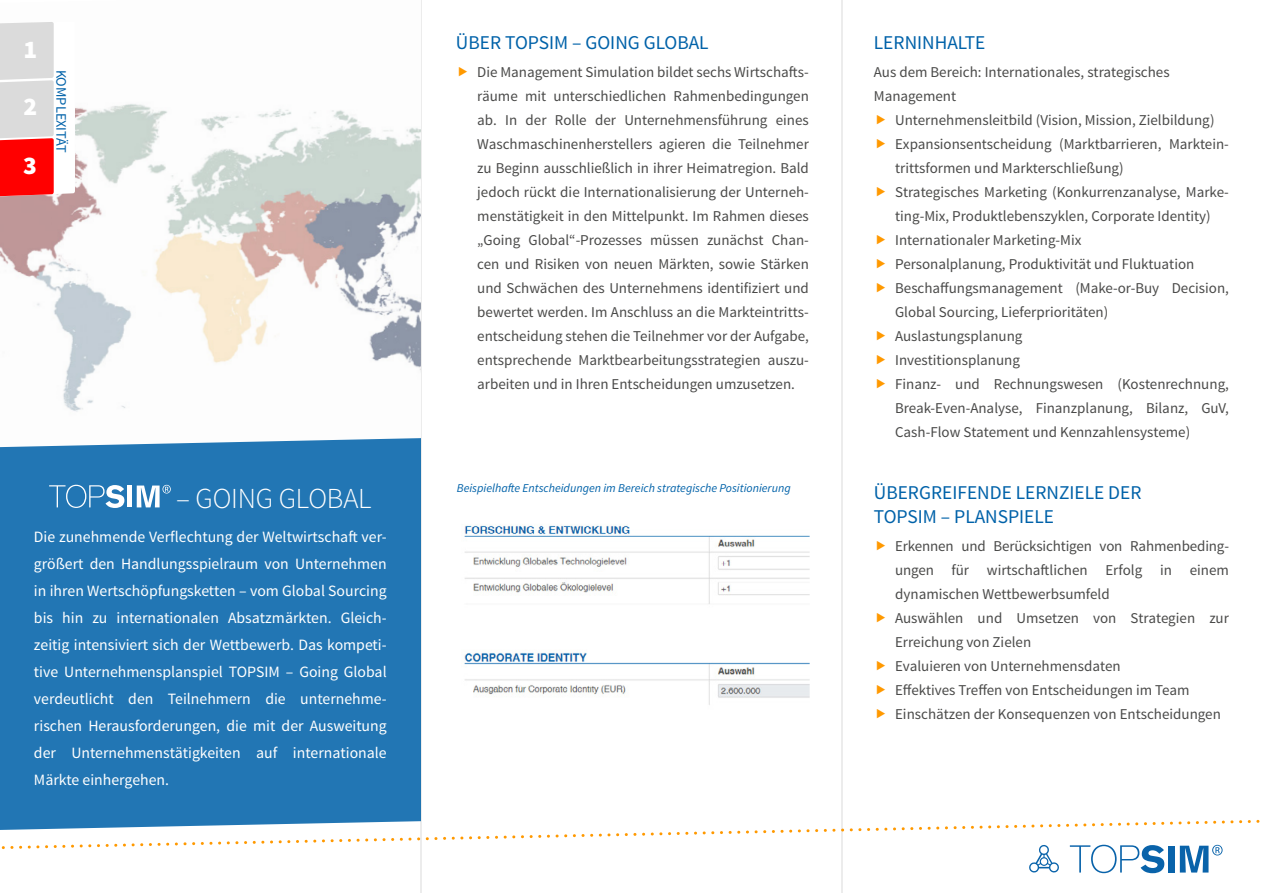
<style>
.page{position:relative;width:1263px;height:893px;background:#fff}
.page>*{position:absolute;margin:0;border:0;box-sizing:border-box;transform-origin:0 0}
.t1{font:300 28.95px "Source Sans Pro";letter-spacing:-.005em;color:#fff}
.t2{font:900 25.5px "Source Sans Pro";color:#fff}
.t3{font:19.5px/23.4px "Source Sans Pro";color:#0062a9}
.t4{font:15.75px/27px "Source Sans Pro";color:#fff;text-align:justify}
.t5{font:15px/24px "Source Sans Pro";color:#4a4a49}
.t6{font:14.4px "Source Sans Pro";color:#0062a9}
.t7{font:italic 12px "Source Sans Pro";color:#0062a9}
</style>
<div class="page">
<img style="left:464px;top:525px;width:346px;height:180px">
<hr style="left:421px;top:0;width:1px;height:893px;background:#dadada">
<hr style="left:842px;top:0;width:1px;height:893px;background:#dadada">
<svg style="left:1px;top:818px;width:1259px;height:36px"></svg>
<img style="left:0;top:104px;width:421px;height:308px">
<div style="left:0;top:438px;width:421px;height:393px;background:#2276b4"></div>
<svg style="left:0;top:22px;width:75px;height:176px"></svg>
<svg style="left:49px;top:485px;width:75px;height:23px"></svg>
<div style="left:127px;top:485px;width:5px;height:22px;background:#fff"></div>
<svg style="left:137px;top:485px;width:34px;height:22px"></svg>
<svg style="left:1070px;top:845px;width:94px;height:28px"></svg>
<div style="left:1168px;top:846px;width:6px;height:26px;background:#0963aa"></div>
<svg style="left:1180px;top:845px;width:42px;height:27px"></svg>
<svg style="left:1028px;top:844px;width:32px;height:29px"></svg>
<h2 class="t2" style="left:23px;top:33px;width:15px">1</h2>
<h2 class="t2" style="left:23px;top:90px;width:15px">2</h2>
<h2 class="t2" style="left:23px;top:149px;width:15px">3</h2>
<p class="t6" style="left:70px;top:70px;width:85px;rotate:90deg">KOMPLEXITÄT</p>
<h3 class="t3" style="left:456px;top:31px;width:254px">ÜBER TOPSIM – GOING GLOBAL</h3>
<p class="t5" style="left:477px;top:60px;width:333px;text-align:justify">Die Management Simulation bildet sechs Wirtschafts&shy;räume mit unterschiedlichen Rahmenbedingungen ab. In der Rolle der Unternehmensführung eines Waschmaschinenherstellers agieren die Teilnehmer zu Beginn ausschließlich in ihrer Heimatregion. Bald jedoch rückt die Internationalisierung der Unterneh&shy;menstätigkeit in den Mittelpunkt. Im Rahmen dieses „Going Global“-Prozesses müssen zunächst Chan&shy;cen und Risiken von neuen Märkten, sowie Stärken und Schwächen des Unternehmens identifiziert und bewertet werden. Im Anschluss an die Markteintritts&shy;entscheidung stehen die Teilnehmer vor der Aufgabe, entsprechende Marktbearbeitungsstrategien auszu&shy;arbeiten und in Ihren Entscheidungen umzusetzen.</p>
<h3 class="t3" style="left:874px;top:31px;width:113px">LERNINHALTE</h3>
<p class="t5" style="left:874px;top:60px;width:297px">Aus dem Bereich: Internationales, strategisches<br>Management</p>
<p class="t5" style="left:895px;top:108px;width:335px">Unternehmensleitbild (Vision, Mission, Zielbildung)<br>Expansionsentscheidung (Marktbarrieren, Marktein&shy;trittsformen und Markterschließung)<br>Strategisches Marketing (Konkurrenzanalyse, Marke&shy;ting-Mix, Produktlebenszyklen, Corporate Identity)<br>Internationaler Marketing-Mix<br>Personalplanung, Produktivität und Fluktuation Beschaffungsmanagement (Make-or-Buy Decision, Global Sourcing, Lieferprioritäten)<br>Auslastungsplanung<br>Investitionsplanung<br>Finanz- und Rechnungswesen (Kostenrechnung, Break-Even-Analyse, Finanzplanung, Bilanz, GuV, Cash-Flow Statement und Kennzahlensysteme)</p>
<h1 class="t1" style="left:176px;top:481px;width:197px">– GOING GLOBAL</h1>
<h3 class="t3" style="left:874px;top:481px;width:269px">ÜBERGREIFENDE LERNZIELE DER<br>TOPSIM – PLANSPIELE</h3>
<p class="t5" style="left:895px;top:534px;width:335px">Erkennen und Berücksichtigen von Rahmenbeding&shy;ungen für wirtschaftlichen Erfolg in einem dynamischen Wettbewerbsumfeld<br>Auswählen und Umsetzen von Strategien zur Erreichung von Zielen<br>Evaluieren von Unternehmensdaten<br>Effektives Treffen von Entscheidungen im Team Einschätzen der Konsequenzen von Entscheidungen</p>
<p class="t7" style="left:457px;top:481px;width:335px">Beispielhafte Entscheidungen im Bereich strategische Positionierung</p>
<p class="t4" style="left:34px;top:524px;width:354px">Die zunehmende Verflechtung der Weltwirtschaft ver&shy;größert den Handlungsspielraum von Unternehmen in ihren Wertschöpfungsketten – vom Global Sourcing bis hin zu internationalen Absatzmärkten. Gleich&shy;zeitig intensiviert sich der Wettbewerb. Das kompeti&shy;tive Unternehmensplanspiel TOPSIM – Going Global verdeutlicht den Teilnehmern die unternehme&shy;rischen Herausforderungen, die mit der Ausweitung der Unternehmenstätigkeiten auf internationale Märkte einhergehen.</p>
</div>
